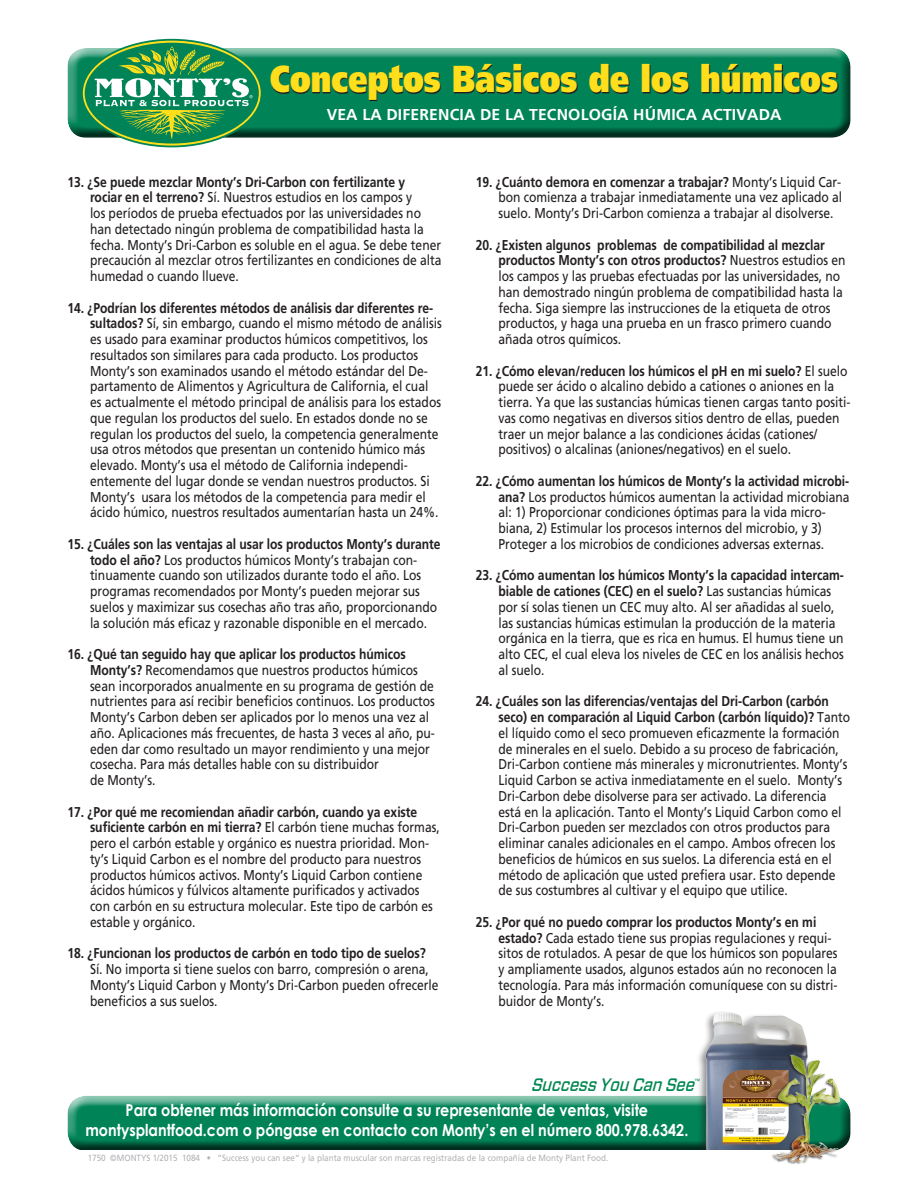
<style>
.page{position:relative;width:918px;height:1188px;background:#fff}
.page>*{position:absolute;margin:0;border:0;box-sizing:border-box;transform-origin:0 0}
.t1{font:900 37.5px "Frutiger";color:#ffdf1b;scale:.81 1}
.t2{font:italic 500 18px "Vitesse Sans";color:#008751;scale:.9 1}
.t3{font:700 16.5px/19.4px "Century Gothic";color:#fff;text-align:center;scale:.87 1}
.t4{font:700 15.75px "Frutiger";letter-spacing:.01em;color:#fff}
.BODY_COPY{font:14.25px/15.8px "Frutiger";letter-spacing:-.005em;color:#231f20;scale:.85 1}
.t5{font:9px "Frutiger";color:#b2b3b7;scale:.9 1}
.t6{font:500 6px "Vitesse";color:#008751;scale:.9 1}
.s1{font-weight:700}
</style>
<div class="page">
<div style="left:66px;top:47px;width:785px;height:80px;background:#fff;opacity:.75"></div>
<div style="left:66px;top:52px;width:785px;height:88px;background:#231f20;opacity:.75"></div>
<svg style="left:272px;top:65px;width:566px;height:36px;background:#0e5a40"></svg>
<div style="left:67px;top:1095px;width:785px;height:45px;background:#89c6b0"></div>
<div style="left:67px;top:1099px;width:785px;height:54px;background:#231f20;opacity:.75"></div>
<img style="left:696px;top:1012px;width:112px;height:138px">
<div style="left:38px;top:1150px;width:831px;height:26px;background:#fff"></div>
<svg style="left:81px;top:39px;width:182px;height:108px"></svg>
<img style="left:772px;top:1053px;width:71px;height:111px">
<h1 class="t1" style="left:270px;top:56px;width:702px">Conceptos Básicos de los húmicos</h1>
<p class="t4" style="left:327px;top:106px;width:456px">VEA LA DIFERENCIA DE LA TECNOLOGÍA HÚMICA ACTIVADA</p>
<p class="BODY_COPY" style="left:90px;top:174px;width:415px;text-indent:-22px"><span class="s1">13. ¿Se puede mezclar Monty’s Dri-Carbon con fertilizante y<br>rociar en el terreno?</span> Sí. Nuestros estudios en los campos y<br>los períodos de prueba efectuados por las universidades no han detectado ningún problema de compatibilidad hasta la fecha. Monty’s Dri-Carbon es soluble en el agua. Se debe tener precaución al mezclar otros fertilizantes en condiciones de alta humedad o cuando llueve.</p>
<p class="BODY_COPY" style="left:90px;top:300px;width:415px;text-indent:-22px"><span class="s1">14. ¿Podrían los diferentes métodos de análisis dar diferentes re&shy;sultados?</span> Sí, sin embargo, cuando el mismo método de análisis es usado para examinar productos húmicos competitivos, los resultados son similares para cada producto. Los productos Monty’s son examinados usando el método estándar del De&shy;partamento de Alimentos y Agricultura de California, el cual es actualmente el método principal de análisis para los estados que regulan los productos del suelo. En estados donde no se regulan los productos del suelo, la competencia generalmente usa otros métodos que presentan un contenido húmico más elevado. Monty’s usa el método de California independi&shy;entemente del lugar donde se vendan nuestros productos. Si Monty’s usara los métodos de la competencia para medir el ácido húmico, nuestros resultados aumentarían hasta un 24%.</p>
<p class="BODY_COPY" style="left:90px;top:536px;width:414px;text-indent:-22px"><span class="s1">15. ¿Cuáles son las ventajas al usar los productos Monty’s durante todo el año?</span> Los productos húmicos Monty’s trabajan con&shy;tinuamente cuando son utilizados durante todo el año. Los programas recomendados por Monty’s pueden mejorar sus suelos y maximizar sus cosechas año tras año, proporcionando la solución más eficaz y razonable disponible en el mercado.</p>
<p class="BODY_COPY" style="left:90px;top:646px;width:407px;text-indent:-22px"><span class="s1">16. ¿Qué tan seguido hay que aplicar los productos húmicos Monty’s?</span> Recomendamos que nuestros productos húmicos sean incorporados anualmente en su programa de gestión de nutrientes para así recibir beneficios continuos. Los productos Monty’s Carbon deben ser aplicados por lo menos una vez al año. Aplicaciones más frecuentes, de hasta 3 veces al año, pu&shy;eden dar como resultado un mayor rendimiento y una mejor cosecha. Para más detalles hable con su distribuidor<br>de Monty’s.</p>
<p class="BODY_COPY" style="left:90px;top:804px;width:413px;text-indent:-22px"><span class="s1">17. ¿Por qué me recomiendan añadir carbón, cuando ya existe suficiente carbón en mi tierra?</span> El carbón tiene muchas formas, pero el carbón estable y orgánico es nuestra prioridad. Mon&shy;ty’s Liquid Carbon es el nombre del producto para nuestros productos húmicos activos. Monty’s Liquid Carbon contiene ácidos húmicos y fúlvicos altamente purificados y activados con carbón en su estructura molecular. Este tipo de carbón es estable y orgánico.</p>
<p class="BODY_COPY" style="left:90px;top:945px;width:411px;text-indent:-22px"><span class="s1">18. ¿Funcionan los productos de carbón en todo tipo de suelos?<br></span>Sí. No importa si tiene suelos con barro, compresión o arena, Monty’s Liquid Carbon y Monty’s Dri-Carbon pueden ofrecerle beneficios a sus suelos.</p>
<p class="BODY_COPY" style="left:498px;top:174px;width:406px;text-align:justify;text-indent:-22px"><span class="s1">19. ¿Cuánto demora en comenzar a trabajar?</span> Monty’s Liquid Car&shy;bon comienza a trabajar inmediatamente una vez aplicado al suelo. Monty’s Dri-Carbon comienza a trabajar al disolverse.</p>
<p class="BODY_COPY" style="left:498px;top:237px;width:410px;text-indent:-22px"><span class="s1">20. ¿Existen algunos problemas de compatibilidad al mezclar productos Monty’s con otros productos?</span> Nuestros estudios en los campos y las pruebas efectuadas por las universidades, no han demostrado ningún problema de compatibilidad hasta la fecha. Siga siempre las instrucciones de la etiqueta de otros productos, y haga una prueba en un frasco primero cuando añada otros químicos.</p>
<p class="BODY_COPY" style="left:498px;top:363px;width:416px;text-indent:-22px"><span class="s1">21. ¿Cómo elevan/reducen los húmicos el pH en mi suelo?</span> El suelo puede ser ácido o alcalino debido a cationes o aniones en la tierra. Ya que las sustancias húmicas tienen cargas tanto positi&shy;vas como negativas en diversos sitios dentro de ellas, pueden traer un mejor balance a las condiciones ácidas (cationes/ positivos) o alcalinas (aniones/negativos) en el suelo.</p>
<p class="BODY_COPY" style="left:498px;top:473px;width:415px;text-indent:-22px"><span class="s1">22. ¿Cómo aumentan los húmicos de Monty’s la actividad microbi&shy;ana?</span> Los productos húmicos aumentan la actividad microbiana al: 1) Proporcionar condiciones óptimas para la vida micro&shy;biana, 2) Estimular los procesos internos del microbio, y 3)<br>Proteger a los microbios de condiciones adversas externas.</p>
<p class="BODY_COPY" style="left:498px;top:567px;width:408px;text-indent:-22px"><span class="s1">23. ¿Cómo aumentan los húmicos Monty’s la capacidad intercam&shy;biable de cationes (CEC) en el suelo?</span> Las sustancias húmicas por sí solas tienen un CEC muy alto. Al ser añadidas al suelo, las sustancias húmicas estimulan la producción de la materia orgánica en la tierra, que es rica en humus. El humus tiene un alto CEC, el cual eleva los niveles de CEC en los análisis hechos al suelo.</p>
<p class="BODY_COPY" style="left:498px;top:693px;width:415px;text-indent:-22px"><span class="s1">24. ¿Cuáles son las diferencias/ventajas del Dri-Carbon (carbón seco) en comparación al Liquid Carbon (carbón líquido)?</span> Tanto el líquido como el seco promueven eficazmente la formación de minerales en el suelo. Debido a su proceso de fabricación, Dri-Carbon contiene más minerales y micronutrientes. Monty’s Liquid Carbon se activa inmediatamente en el suelo. Monty’s Dri-Carbon debe disolverse para ser activado. La diferencia está en la aplicación. Tanto el Monty’s Liquid Carbon como el Dri-Carbon pueden ser mezclados con otros productos para eliminar canales adicionales en el campo. Ambos ofrecen los beneficios de húmicos en sus suelos. La diferencia está en el método de aplicación que usted prefiera usar. Esto depende de sus costumbres al cultivar y el equipo que utilice.</p>
<p class="BODY_COPY" style="left:498px;top:914px;width:400px;text-indent:-22px"><span class="s1">25. ¿Por qué no puedo comprar los productos Monty’s en mi estado?</span> Cada estado tiene sus propias regulaciones y requi&shy;sitos de rotulados. A pesar de que los húmicos son populares y ampliamente usados, algunos estados aún no reconocen la tecnología. Para más información comuníquese con su distri&shy;buidor de Monty’s.</p>
<p class="t2" style="left:531px;top:1073px;width:190px">SuccessYouCanSee</p>
<p class="t6" style="left:695px;top:1077px;width:7px">™</p>
<p class="t3" style="left:85px;top:1100px;width:694px">Para obtener más información consulte a su representante de ventas, visite montysplantfood.com o póngase en contacto con Monty’s en el número 800.978.6342.</p>
<p class="t5" style="left:88px;top:1152px;width:580px">1750 ©MONTYS 1/2015 1084 • “Success you can see“ y la planta muscular son marcas registradas de la compañía de Monty Plant Food.</p>
</div>
